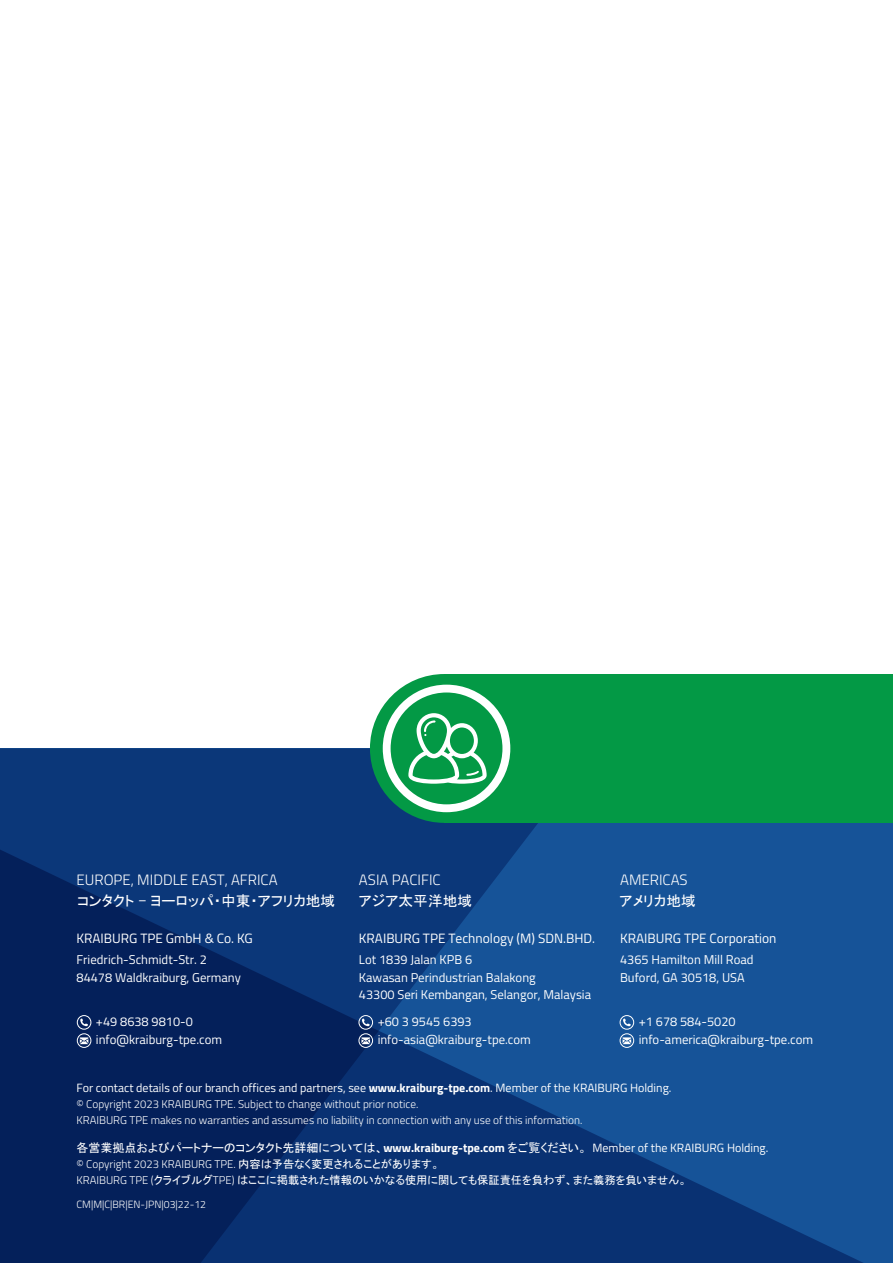
<style>
.page{position:relative;width:893px;height:1263px;background:#fff}
.page>*{position:absolute;margin:0;border:0;box-sizing:border-box;transform-origin:0 0}
.t1{font:300 15px "Titillium Web";color:#fff}
.t2{font:14.7px "MS P Gothic";color:#fff}
.t3{font:13.5px "Titillium Web";color:#fff}
.t4{font:12.75px/17.2px "Titillium Web";color:#fff}
.t5{font:12px "Titillium Web";color:#fff}
.t6{font:12px "MS P Gothic";color:#fff}
.t7{font:300 11.25px/15.8px "Titillium Web";color:#fff}
.t8{font:11.25px "MS P Gothic";color:#fff}
.t9{font:300 10.5px "Titillium Web";color:#fff}
.s1{font-weight:700}
.s2{font-family:"Titillium Web";font-weight:700}
.s3{font-family:"Titillium Web"}
.s4{font-family:"MS P Gothic";font-weight:400}
.s5{font-family:"Titillium Web";font-weight:300}
</style>
<div class="page">
<svg style="left:595px;top:839px;width:298px;height:424px;fill:#165398"></svg>
<svg style="left:0;top:748px;width:595px;height:515px;fill:#093172"></svg>
<div style="left:444px;top:674px;width:449px;height:149px;background:#039945"></div>
<div style="left:370px;top:674px;width:149px;height:149px;background:#039945;border-radius:50%"></div>
<svg style="left:383px;top:685px;width:127px;height:127px"></svg>
<div style="left:77px;top:1033px;width:14px;height:14px;border:1px solid #fff;border-radius:50%"></div>
<svg style="left:80px;top:1037px;width:8px;height:7px"></svg>
<div style="left:77px;top:1015px;width:14px;height:14px;border:1px solid #fff;border-radius:50%"></div>
<svg style="left:80px;top:1018px;width:8px;height:8px"></svg>
<div style="left:359px;top:1033px;width:14px;height:14px;border:1px solid #fff;border-radius:50%"></div>
<svg style="left:361px;top:1037px;width:9px;height:7px"></svg>
<div style="left:359px;top:1015px;width:14px;height:14px;border:1px solid #fff;border-radius:50%"></div>
<svg style="left:362px;top:1018px;width:8px;height:8px"></svg>
<div style="left:620px;top:1033px;width:14px;height:14px;border:1px solid #fff;border-radius:50%"></div>
<svg style="left:623px;top:1037px;width:8px;height:7px"></svg>
<div style="left:620px;top:1015px;width:14px;height:14px;border:1px solid #fff;border-radius:50%"></div>
<svg style="left:623px;top:1018px;width:8px;height:8px"></svg>
<p class="t1" style="left:77px;top:869px;width:203px">EUROPE, MIDDLE EAST, AFRICA</p>
<p class="t1" style="left:359px;top:869px;width:83px">ASIA PACIFIC</p>
<p class="t1" style="left:620px;top:869px;width:69px">AMERICAS</p>
<p class="t2" style="left:77px;top:893px;width:259px">コンタクト - ヨーロッパ・中東・アフリカ地域</p>
<p class="t2" style="left:359px;top:893px;width:115px">アジア太平洋地域</p>
<p class="t2" style="left:619px;top:893px;width:78px">アメリカ地域</p>
<p class="t3" style="left:77px;top:928px;width:178px">KRAIBURG TPE GmbH &amp; Co. KG</p>
<p class="t4" style="left:77px;top:951px;width:166px">Friedrich-Schmidt-Str. 2<br>84478 Waldkraiburg, Germany</p>
<p class="t4" style="left:96px;top:1011px;width:128px;line-height:18.9px">+49 8638 9810-0 info@kraiburg-tpe.com</p>
<p class="t3" style="left:359px;top:928px;width:238px">KRAIBURG TPE Technology (M) SDN.BHD.</p>
<p class="t4" style="left:359px;top:951px;width:234px">Lot 1839 Jalan KPB 6<br>Kawasan Perindustrian Balakong<br>43300 Seri Kembangan, Selangor, Malaysia</p>
<p class="t3" style="left:620px;top:928px;width:158px">KRAIBURG TPE Corporation</p>
<p class="t4" style="left:620px;top:951px;width:135px">4365 Hamilton Mill Road<br>Buford, GA 30518, USA</p>
<p class="t4" style="left:378px;top:1011px;width:155px;line-height:18.9px">+60 3 9545 6393 info-asia@kraiburg-tpe.com</p>
<p class="t4" style="left:639px;top:1011px;width:176px;line-height:18.9px">+1 678 584-5020 info-america@kraiburg-tpe.com</p>
<p class="t5" style="left:77px;top:1079px;width:596px">For contact details of our branch offices and partners, see <span class="s1">www.kraiburg-tpe.com</span>. Member of the KRAIBURG Holding.</p>
<p class="t7" style="left:77px;top:1096px;width:507px">© Copyright 2023 KRAIBURG TPE. Subject to change without prior notice.<br>KRAIBURG TPE makes no warranties and assumes no liability in connection with any use of this information.</p>
<p class="t6" style="left:77px;top:1142px;width:693px">各営業拠点およびパートナーのコンタクト先詳細については、<span class="s2">www.kraiburg-tpe.com</span> をご覧ください。 <span class="s3">Member of the KRAIBURG Holding.</span></p>
<p class="t7" style="left:77px;top:1155px;width:364px">© Copyright 2023 KRAIBURG TPE. <span class="s4">内容は予告なく変更されることがあります。</span></p>
<p class="t8" style="left:77px;top:1174px;width:612px"><span class="s5">KRAIBURG TPE (</span>クライブルグ<span class="s5">TPE)</span> はここに掲載された情報のいかなる使用に関しても保証責任を負わず、また義務を負いません。</p>
<p class="t9" style="left:77px;top:1196px;width:131px">CM|M|C|BR|EN-JPN|03|22-12</p>
</div>
